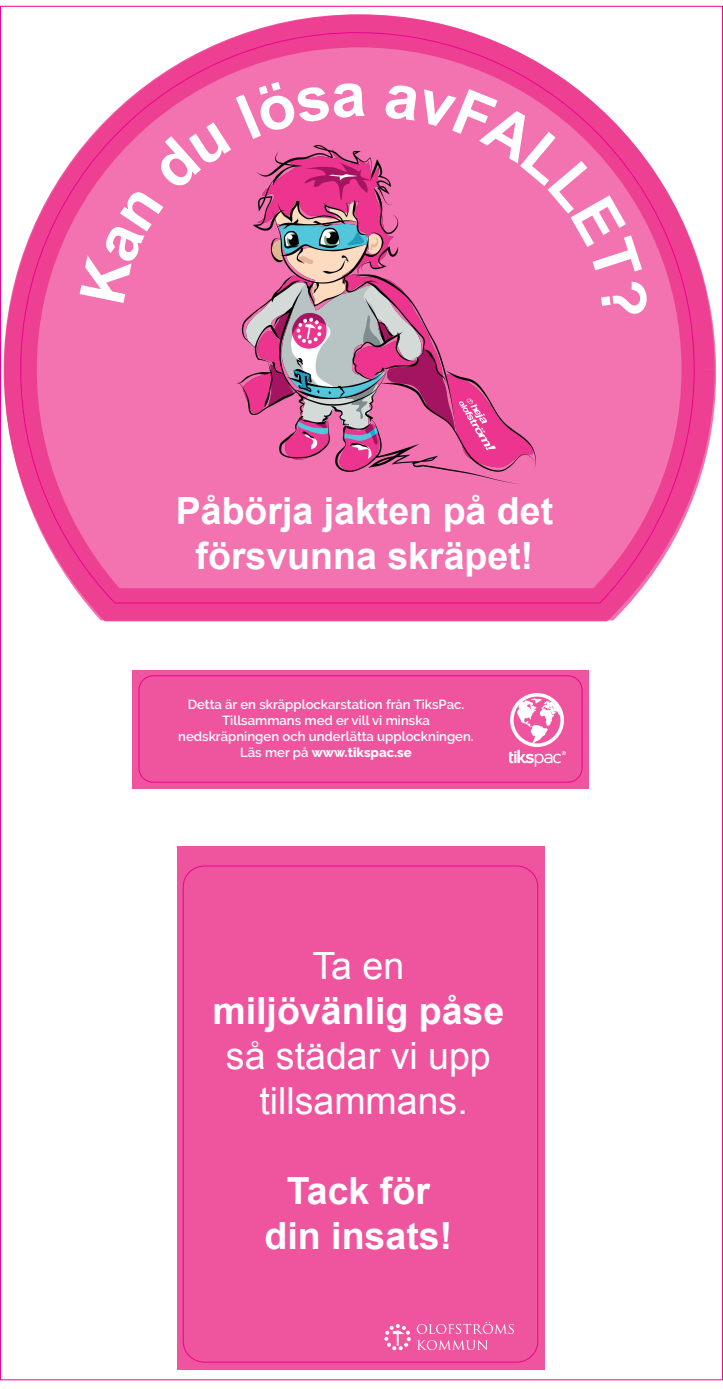
<style>
.page{position:relative;width:723px;height:1389px;background:#fff}
.page>*{position:absolute;margin:0;border:0;box-sizing:border-box;transform-origin:0 0}
.t1{font:700 37.5px/45px "Arial";color:#fff;text-align:center}
.t2{font:37.5px/45px "Arial";color:#fff;text-align:center}
.t3{font:600 13.12px/15.8px "Raleway";color:#fff;text-align:center}
.s1{font-weight:800}
</style>
<div class="page">
<div style="left:177px;top:846px;width:367px;height:523px;background:#ef559e"></div>
<svg style="left:384px;top:1324px;width:27px;height:26px"></svg>
<svg style="left:417px;top:1322px;width:97px;height:12px"></svg>
<svg style="left:417px;top:1340px;width:71px;height:10px"></svg>
<div style="left:132px;top:670px;width:456px;height:118px;background:#ef559e"></div>
<svg style="left:510px;top:693px;width:54px;height:54px"></svg>
<img style="left:509px;top:750px;width:56px;height:17px">
<svg style="left:4px;top:14px;width:710px;height:607px"></svg>
<svg style="left:20px;top:32px;width:675px;height:572px;background:#ec7cb2"></svg>
<div style="left:139px;top:675px;width:443px;height:107px;border:1px solid #ed028c;border-radius:14px"></div>
<svg style="left:80px;top:80px;width:285px;height:223px;background:#e674a9"></svg>
<svg style="left:384px;top:84px;width:264px;height:233px;background:#f073ae"></svg>
<h1 class="t1" style="left:176px;top:489px;width:379px">Påbörja jakten på det försvunna skräpet!</h1>
<p class="t3" style="left:178px;top:697px;width:297px">Detta är en skräpplockarstation från TiksPac.<br>Tillsammans med er vill vi minska nedskräpningen och underlätta upplockningen.<br>Läs mer på <span class="s1">www.tikspac.se</span></p>
<h1 class="t2" style="left:312px;top:944px;width:93px">Ta en</h1>
<h1 class="t1" style="left:212px;top:990px;width:293px">miljövänlig påse</h1>
<h1 class="t2" style="left:226px;top:1034px;width:266px">så städar vi upp tillsammans.</h1>
<h1 class="t1" style="left:264px;top:1170px;width:189px">Tack för din insats!</h1>
</div>
